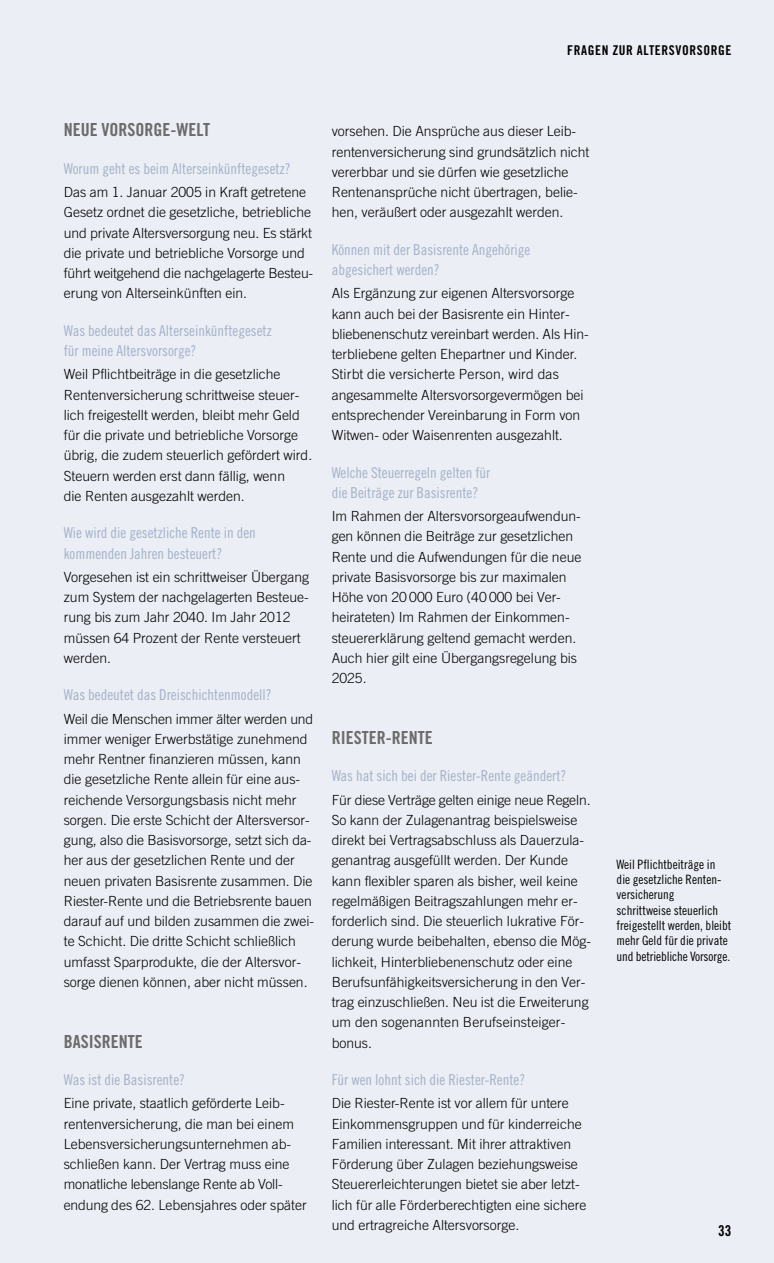
<style>
.page{position:relative;width:774px;height:1263px;background:#ebeef4}
.page>*{position:absolute;margin:0;border:0;box-sizing:border-box;transform-origin:0 0}
.t1{font:18px "Trade Gothic LT Bold Cond Twenty";color:#6b6b6b}
.t2{font:15px/20.2px "Trade Gothic LT Cond Eighteen";color:#a4b1ca}
.t3{font:15px "Trade Gothic LT Bold Cond Twenty";color:#000}
.t4{font:300 13.95px/20.2px "Trade Gothic LT";color:#000}
.t5{font:13.5px "Trade Gothic LT Bold Cond Twenty";letter-spacing:.045em;color:#000}
.t6{font:12.9px/15.3px "Trade Gothic LT Cond Eighteen";color:#000}
</style>
<div class="page">
<p class="t5" style="left:567px;top:46px;width:166px">FRAGEN ZUR ALTERSVORSORGE</p>
<p class="t1" style="left:64px;top:123px;width:148px">NEUE VORSORGE-WELT</p>
<p class="t2" style="left:64px;top:160px;width:228px">Worum geht es beim Alterseinkünftegesetz?</p>
<p class="t4" style="left:64px;top:183px;width:251px">Das am 1. Januar 2005 in Kraft getretene Gesetz ordnet die gesetzliche, betriebliche und private Altersversorgung neu. Es stärkt die private und betriebliche Vorsorge und führt weitgehend die nachgelagerte Besteu&shy;erung von Alterseinkünften ein.</p>
<p class="t2" style="left:64px;top:322px;width:209px">Was bedeutet das Alterseinkünftegesetz für meine Altersvorsorge?</p>
<p class="t4" style="left:64px;top:365px;width:250px">Weil Pflichtbeiträge in die gesetzliche Rentenversicherung schrittweise steuer&shy;lich freigestellt werden, bleibt mehr Geld für die private und betriebliche Vorsorge übrig, die zudem steuerlich gefördert wird.<br>Steuern werden erst dann fällig, wenn<br>die Renten ausgezahlt werden.</p>
<p class="t2" style="left:64px;top:524px;width:194px">Wie wird die gesetzliche Rente in den kommenden Jahren besteuert?</p>
<p class="t4" style="left:64px;top:568px;width:247px">Vorgesehen ist ein schrittweiser Übergang zum System der nachgelagerten Besteue&shy;rung bis zum Jahr 2040. Im Jahr 2012 müssen 64 Prozent der Rente versteuert werden.</p>
<p class="t2" style="left:64px;top:686px;width:209px">Was bedeutet das Dreischichtenmodell?</p>
<p class="t4" style="left:64px;top:710px;width:252px">Weil die Menschen immer älter werden und immer weniger Erwerbstätige zunehmend mehr Rentner finanzieren müssen, kann die gesetzliche Rente allein für eine aus&shy;reichende Versorgungsbasis nicht mehr sorgen. Die erste Schicht der Altersversor&shy;gung, also die Basisvorsorge, setzt sich da&shy;her aus der gesetzlichen Rente und der neuen privaten Basisrente zusammen. Die Riester-Rente und die Betriebsrente bauen darauf auf und bilden zusammen die zwei&shy;te Schicht. Die dritte Schicht schließlich umfasst Sparprodukte, die der Altersvor&shy;sorge dienen können, aber nicht müssen.</p>
<p class="t1" style="left:64px;top:1035px;width:80px">BASISRENTE</p>
<p class="t2" style="left:64px;top:1071px;width:123px">Was ist die Basisrente?</p>
<p class="t4" style="left:64px;top:1094px;width:244px">Eine private, staatlich geförderte Leib&shy;rentenversicherung, die man bei einem Lebensversicherungsunternehmen ab&shy;schließen kann. Der Vertrag muss eine monatliche lebenslange Rente ab Voll&shy;endung des 62. Lebensjahres oder später</p>
<p class="t4" style="left:332px;top:122px;width:259px">vorsehen. Die Ansprüche aus dieser Leib&shy;rentenversicherung sind grundsätzlich nicht vererbbar und sie dürfen wie gesetzliche Rentenansprüche nicht übertragen, belie&shy;hen, veräußert oder ausgezahlt werden.</p>
<p class="t2" style="left:332px;top:241px;width:200px">Können mit der Basisrente Angehörige abgesichert werden?</p>
<p class="t4" style="left:332px;top:284px;width:259px">Als Ergänzung zur eigenen Altersvorsorge kann auch bei der Basisrente ein Hinter&shy;bliebenenschutz vereinbart werden. Als Hin&shy;terbliebene gelten Ehepartner und Kinder.<br>Stirbt die versicherte Person, wird das angesammelte Altersvorsorgevermögen bei entsprechender Vereinbarung in Form von Witwen- oder Waisenrenten ausgezahlt.</p>
<p class="t2" style="left:332px;top:463px;width:160px">Welche Steuerregeln gelten für die Beiträge zur Basisrente?</p>
<p class="t4" style="left:332px;top:507px;width:251px">Im Rahmen der Altersvorsorgeaufwendun&shy;gen können die Beiträge zur gesetzlichen Rente und die Aufwendungen für die neue private Basisvorsorge bis zur maximalen Höhe von 20 000 Euro (40 000 bei Ver&shy;heirateten) Im Rahmen der Einkommen&shy;steuererklärung geltend gemacht werden.<br>Auch hier gilt eine Übergangsregelung bis 2025.</p>
<p class="t1" style="left:332px;top:731px;width:102px">RIESTER-RENTE</p>
<p class="t2" style="left:332px;top:767px;width:236px">Was hat sich bei der Riester-Rente geändert?</p>
<p class="t4" style="left:332px;top:791px;width:261px">Für diese Verträge gelten einige neue Regeln.<br>So kann der Zulagenantrag beispielsweise direkt bei Vertragsabschluss als Dauerzula&shy;genantrag ausgefüllt werden. Der Kunde kann flexibler sparen als bisher, weil keine regelmäßigen Beitragszahlungen mehr er&shy;forderlich sind. Die steuerlich lukrative För&shy;derung wurde beibehalten, ebenso die Mög&shy;lichkeit, Hinterbliebenenschutz oder eine Berufsunfähigkeitsversicherung in den Ver&shy;trag einzuschließen. Neu ist die Erweiterung um den sogenannten Berufseinsteiger&shy;bonus.</p>
<p class="t2" style="left:332px;top:1071px;width:195px">Für wen lohnt sich die Riester-Rente?</p>
<p class="t4" style="left:332px;top:1094px;width:256px">Die Riester-Rente ist vor allem für untere Einkommensgruppen und für kinderreiche Familien interessant. Mit ihrer attraktiven Förderung über Zulagen beziehungsweise Steuererleichterungen bietet sie aber letzt&shy;lich für alle Förderberechtigten eine sichere und ertragreiche Altersvorsorge.</p>
<p class="t6" style="left:617px;top:857px;width:116px">Weil Pflichtbeiträge in die gesetzliche Renten&shy;versicherung schrittweise steuerlich freigestellt werden, bleibt mehr Geld für die private und betriebliche Vorsorge.</p>
<p class="t3" style="left:718px;top:1225px;width:15px">33</p>
</div>
